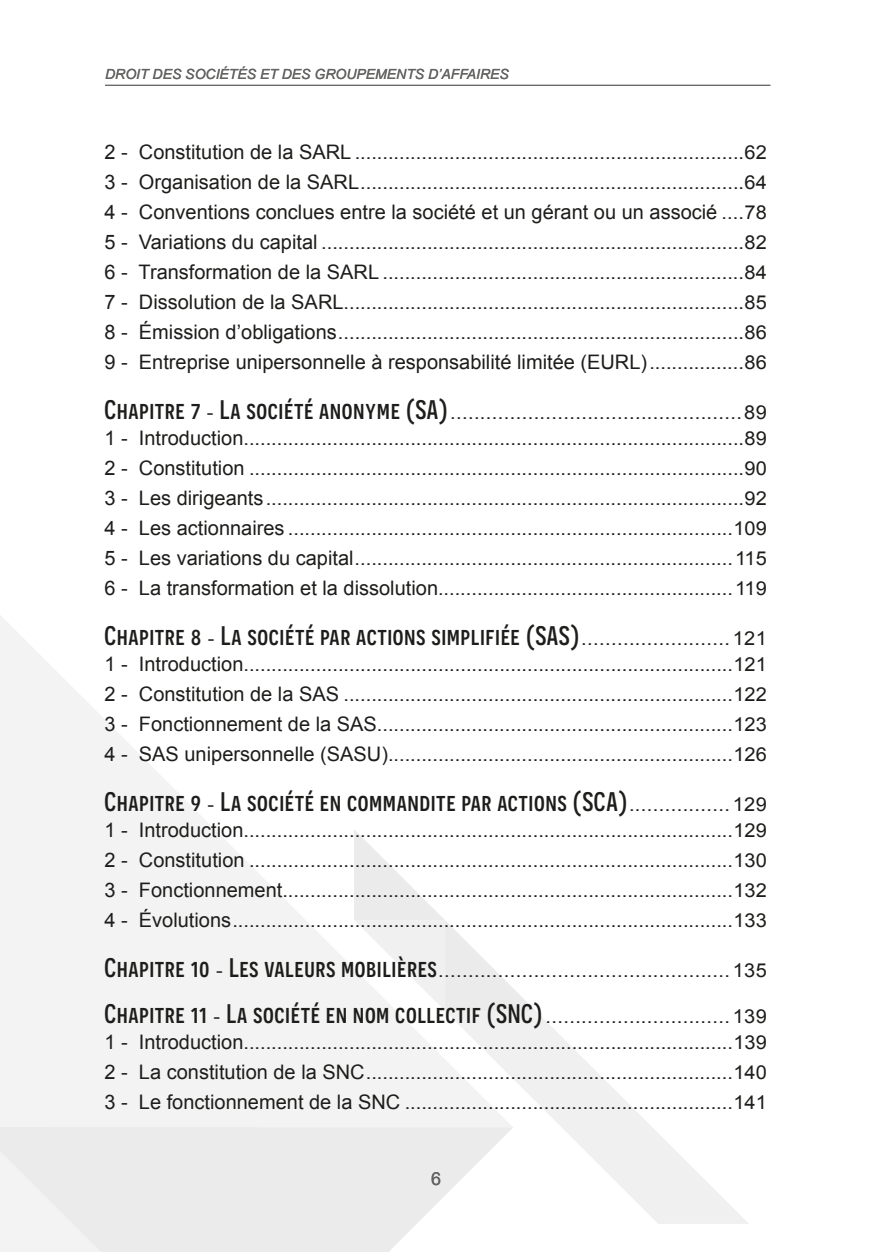
<style>
.page{position:relative;width:884px;height:1252px;background:#fff}
.page>*{position:absolute;margin:0;border:0;box-sizing:border-box;transform-origin:0 0}
.t1{font:500 26.8px "Novecentosanscondensed";letter-spacing:.02em;color:#1d1d1b;scale:1.06 1}
.t2{font:20px "Arial";color:#1d1d1b}
.t3{font:19.2px "Arial";color:#1d1d1b;scale:1.04 1}
.t4{font:18px "Arial";color:#646463}
.t5{font:italic 14px "Arial";color:#646463}
.s1{font-size:20px}
.s2{font-size:19.2px}
.s3{font-family:"Novecentosanscondensed";font-weight:500;font-size:26.8px}
.s4{font-family:"Arial";font-weight:400;font-size:19.2px}
</style>
<div class="page">
<svg style="left:0;top:616px;width:354px;height:511px;fill:#f3f3f3"></svg>
<div style="left:0;top:1127px;width:416px;height:125px;background:#ebebeb"></div>
<svg style="left:354px;top:1011px;width:394px;height:213px"></svg>
<svg style="left:354px;top:830px;width:181px;height:181px"></svg>
<hr style="left:105px;top:85px;width:665px;height:1px;background:#646463">
<svg style="left:0;top:1248px;width:4px;height:4px"></svg>
<p class="t5" style="left:105px;top:65px;width:405px">DROIT DES SOCIÉTÉS ET DES GROUPEMENTS D’AFFAIRES</p>
<p class="t3" style="left:104px;top:139px;width:638px"><span class="s1">2 - Constitution de la SARL</span> ......................................................................62</p>
<p class="t3" style="left:104px;top:169px;width:638px"><span class="s1">3 - Organisation de la SARL</span>.....................................................................64</p>
<p class="t2" style="left:104px;top:198px;width:663px">4 - Conventions conclues entre la société et un gérant ou un associé <span class="s2">....78</span></p>
<p class="t3" style="left:104px;top:229px;width:638px"><span class="s1">5 - Variations du capital</span> ............................................................................82</p>
<p class="t3" style="left:104px;top:259px;width:638px"><span class="s1">6 - Transformation de la SARL</span> .................................................................84</p>
<p class="t3" style="left:104px;top:289px;width:638px"><span class="s1">7 - Dissolution de la SARL</span>........................................................................85</p>
<p class="t3" style="left:104px;top:319px;width:638px"><span class="s1">8 - Émission d’obligations</span>.........................................................................86</p>
<p class="t2" style="left:104px;top:348px;width:663px">9 - Entreprise unipersonnelle à responsabilité limitée (EURL)<span class="s2">.................86</span></p>
<p class="t3" style="left:104px;top:399px;width:638px"><span class="s3">Chapitre 7</span> - <span class="s3">La société anonyme (SA)</span>.................................................89</p>
<p class="t3" style="left:104px;top:425px;width:638px"><span class="s1">1 - Introduction</span>..........................................................................................89</p>
<p class="t3" style="left:104px;top:455px;width:638px"><span class="s1">2 - Constitution</span> .........................................................................................90</p>
<p class="t3" style="left:104px;top:485px;width:638px"><span class="s1">3 - Les dirigeants</span>......................................................................................92</p>
<p class="t3" style="left:104px;top:515px;width:638px"><span class="s1">4 - Les actionnaires</span> ................................................................................109</p>
<p class="t3" style="left:104px;top:545px;width:638px"><span class="s1">5 - Les variations du capital</span>....................................................................115</p>
<p class="t3" style="left:104px;top:575px;width:638px"><span class="s1">6 - La transformation et la dissolution</span>.....................................................119</p>
<p class="t1" style="left:104px;top:620px;width:626px">Chapitre 8 <span class="s4">-</span> La société par actions simplifiée (SAS)<span class="s4">.........................121</span></p>
<p class="t3" style="left:104px;top:651px;width:638px"><span class="s1">1 - Introduction</span>........................................................................................121</p>
<p class="t3" style="left:104px;top:681px;width:638px"><span class="s1">2 - Constitution de la SAS</span> ......................................................................122</p>
<p class="t3" style="left:104px;top:711px;width:638px"><span class="s1">3 - Fonctionnement de la SAS</span>................................................................123</p>
<p class="t3" style="left:104px;top:741px;width:638px"><span class="s1">4 - SAS unipersonnelle (SASU)</span>..............................................................126</p>
<p class="t1" style="left:104px;top:786px;width:626px">Chapitre 9 <span class="s4">-</span> La société en commandite par actions (SCA)<span class="s4">.................129</span></p>
<p class="t3" style="left:104px;top:817px;width:638px"><span class="s1">1 - Introduction</span>........................................................................................129</p>
<p class="t3" style="left:104px;top:847px;width:638px"><span class="s1">2 - Constitution</span> .......................................................................................130</p>
<p class="t3" style="left:104px;top:877px;width:638px"><span class="s1">3 - Fonctionnement</span>.................................................................................132</p>
<p class="t3" style="left:104px;top:907px;width:638px"><span class="s1">4 - Évolutions</span>..........................................................................................133</p>
<p class="t3" style="left:104px;top:957px;width:638px"><span class="s3">Chapitre 10</span> - <span class="s3">Les valeurs mobilières</span>.................................................135</p>
<p class="t1" style="left:104px;top:998px;width:626px">Chapitre 11 <span class="s4">-</span> La société en nom collectif (SNC)<span class="s4">...............................139</span></p>
<p class="t3" style="left:104px;top:1029px;width:638px"><span class="s1">1 - Introduction</span>........................................................................................139</p>
<p class="t3" style="left:104px;top:1059px;width:638px"><span class="s1">2 - La constitution de la SNC</span>..................................................................140</p>
<p class="t3" style="left:104px;top:1089px;width:638px"><span class="s1">3 - Le fonctionnement de la SNC</span> ...........................................................141</p>
<p class="t4" style="left:431px;top:1167px;width:12px">6</p>
</div>
